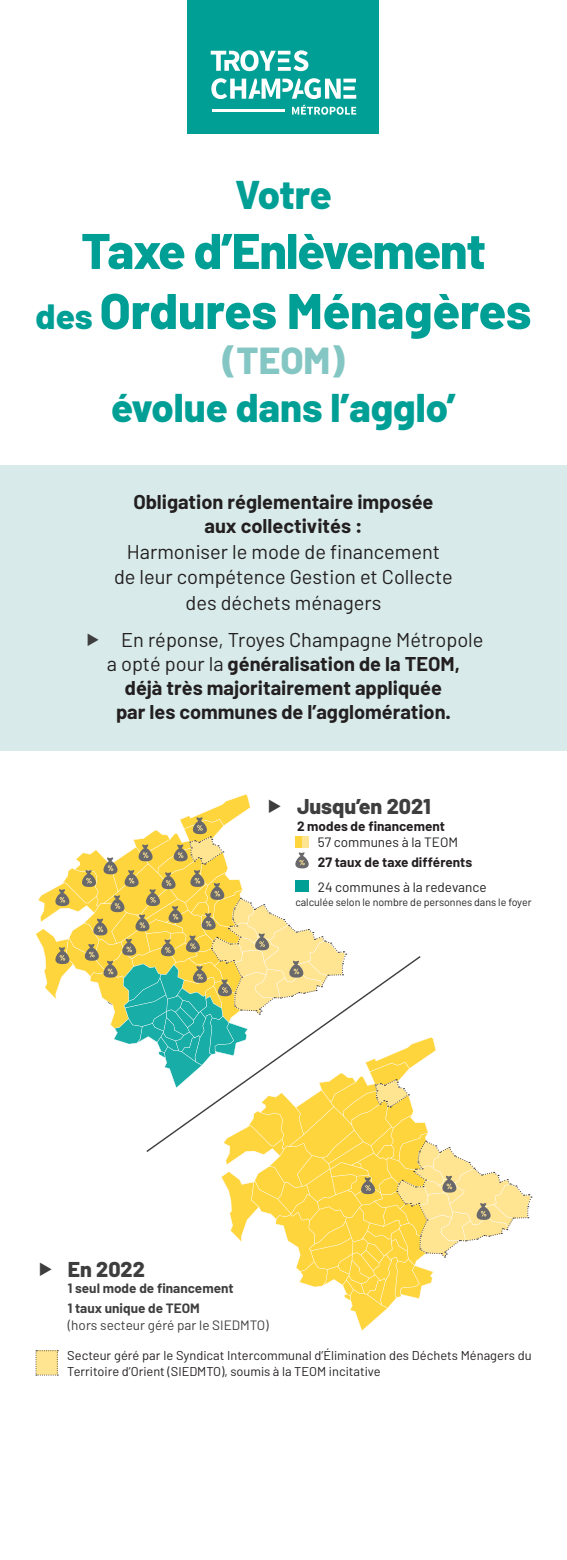
<style>
.page{position:relative;width:567px;height:1560px;background:#fff}
.page>*{position:absolute;margin:0;border:0;box-sizing:border-box;transform-origin:0 0}
.t1{font:800 50px/60px "Barlow";letter-spacing:-.015em;color:#009f95;text-align:center}
.t2{font:800 40px "Barlow";color:#009f95}
.t3{font:800 37.5px "Barlow";color:#84c6c3}
.t4{font:800 21.4px "Barlow";color:#3e3e3f}
.t5{font:700 20px/24px "Barlow";color:#231f20;text-align:center}
.t6{font:20px/25.4px "Barlow";color:#231f20;text-align:center}
.t7{font:700 13.55px "Barlow";color:#231f20}
.t8{font:13.55px "Barlow";color:#231f20}
.t9{font:700 13.55px/20.3px "Barlow";color:#3e3e3f}
.t10{font:13.55px "Barlow";color:#3e3e3f}
.t11{font:12.85px/15.4px "Barlow";color:#231f20}
.t12{font:10.7px "Barlow";letter-spacing:-.005em;color:#231f20}
.s1{font-size:35px}
.s2{font-weight:400}
</style>
<div class="page">
<svg style="left:35px;top:1350px;width:23px;height:25px"></svg>
<div style="left:188px;top:0;width:191px;height:133px;background:#009f95"></div>
<svg style="left:292px;top:105px;width:64px;height:10px"></svg>
<svg style="left:211px;top:50px;width:97px;height:21px"></svg>
<hr style="left:212px;top:110px;width:73px;height:2px;background:#fff">
<svg style="left:211px;top:78px;width:145px;height:21px"></svg>
<div style="left:0;top:464px;width:567px;height:286px;background:#d8ebea"></div>
<svg style="left:36px;top:794px;width:496px;height:536px"></svg>
<h2 class="t2" style="left:235px;top:165px;width:98px">Votre</h2>
<h1 class="t1" style="left:36px;top:217px;width:497px">Taxe d’Enlèvement<br><span class="s1">des</span> Ordures Ménagères</h1>
<h3 class="t3" style="left:222px;top:332px;width:124px">(TEOM)</h3>
<h2 class="t2" style="left:111px;top:378px;width:346px">évolue dans l’agglo’</h2>
<p class="t5" style="left:133px;top:490px;width:302px">Obligation réglementaire imposée aux collectivités :</p>
<p class="t6" style="left:114px;top:538px;width:340px">Harmoniser le mode de financement de leur compétence Gestion et Collecte des déchets ménagers</p>
<p class="t6" style="left:121px;top:626px;width:364px">En réponse, Troyes Champagne Métropole</p>
<p class="t5" style="left:107px;top:651px;width:355px"><span class="s2">a opté pour la</span> généralisation de la TEOM,</p>
<p class="t5" style="left:125px;top:675px;width:319px">déjà très majoritairement appliquée</p>
<p class="t5" style="left:116px;top:699px;width:336px">par les communes de l’agglomération.</p>
<p class="t4" style="left:297px;top:790px;width:135px">Jusqu’en 2021</p>
<p class="t7" style="left:297px;top:817px;width:149px">2 modes de financement</p>
<p class="t8" style="left:318px;top:833px;width:142px">57 communes à la TEOM</p>
<p class="t7" style="left:318px;top:853px;width:156px">27 taux de taxe différents</p>
<p class="t8" style="left:318px;top:878px;width:170px">24 communes à la redevance</p>
<p class="t12" style="left:295px;top:895px;width:238px">calculée selon le nombre de personnes dans le foyer</p>
<p class="t4" style="left:68px;top:1252px;width:79px">En 2022</p>
<p class="t9" style="left:68px;top:1277px;width:167px">1 seul mode de financement<br>1 taux unique de TEOM</p>
<p class="t10" style="left:68px;top:1316px;width:203px">(hors secteur géré par le SIEDMTO)</p>
<p class="t11" style="left:67px;top:1347px;width:466px">Secteur géré par le Syndicat Intercommunal d’Élimination des Déchets Ménagers du<br>Territoire d’Orient (SIEDMTO), soumis à la TEOM incitative</p>
</div>
